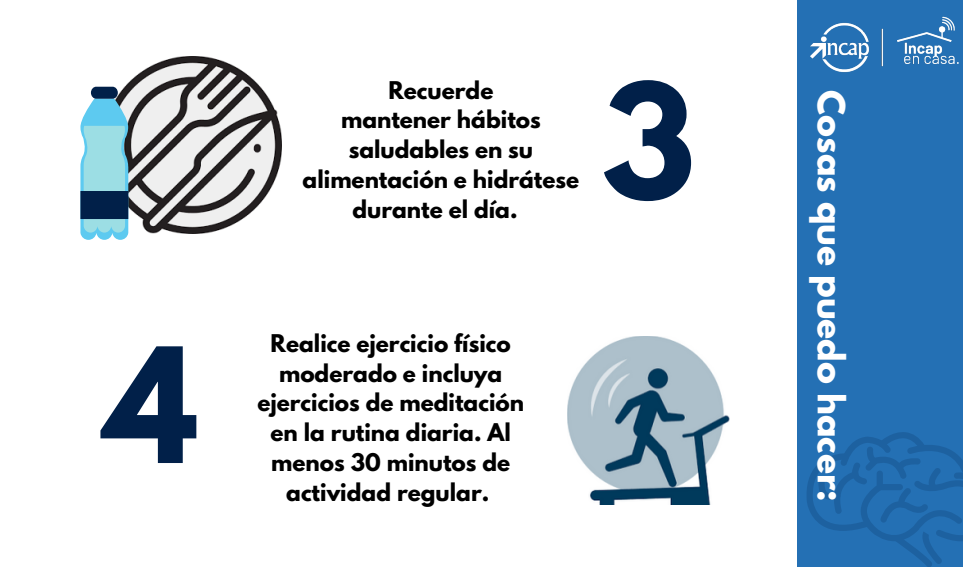
<style>
.page{position:relative;width:963px;height:567px;background:#fff}
.page>*{position:absolute;margin:0;border:0;box-sizing:border-box;transform-origin:0 0}
.t1{font:700 141.6px "League Spartan";color:#012049}
.t2{font:700 33.2px "League Spartan";color:#fff}
.t3{font:700 21.6px/29.6px "League Spartan";color:#000;text-align:center}
</style>
<div class="page">
<div style="left:797px;top:0;width:166px;height:567px;background:#2470b4"></div>
<img style="left:810px;top:16px;width:149px;height:57px">
<svg style="left:807px;top:432px;width:156px;height:135px"></svg>
<img style="left:567px;top:337px;width:162px;height:168px">
<img style="left:104px;top:57px;width:177px;height:177px">
<svg style="left:80px;top:98px;width:48px;height:142px;background:#8dd5e5"></svg>
<div style="left:80px;top:191px;width:48px;height:28px;background:#012049"></div>
<div style="left:91px;top:87px;width:27px;height:12px;background:#012049;border-radius:6px"></div>
<h1 class="t1" style="left:104px;top:336px;width:96px">4</h1>
<p class="t3" style="left:303px;top:78px;width:278px">Recuerde<br>mantener hábitos saludables en su alimentación e hidrátese durante el día.</p>
<h1 class="t1" style="left:602px;top:72px;width:96px">3</h1>
<p class="t3" style="left:257px;top:331px;width:268px">Realice ejercicio físico moderado e incluya ejercicios de meditación en la rutina diaria. Al menos 30 minutos de actividad regular.</p>
<h2 class="t2" style="left:848px;top:90px;width:413px;rotate:90deg">Cosas que puedo hacer:</h2>
</div>
